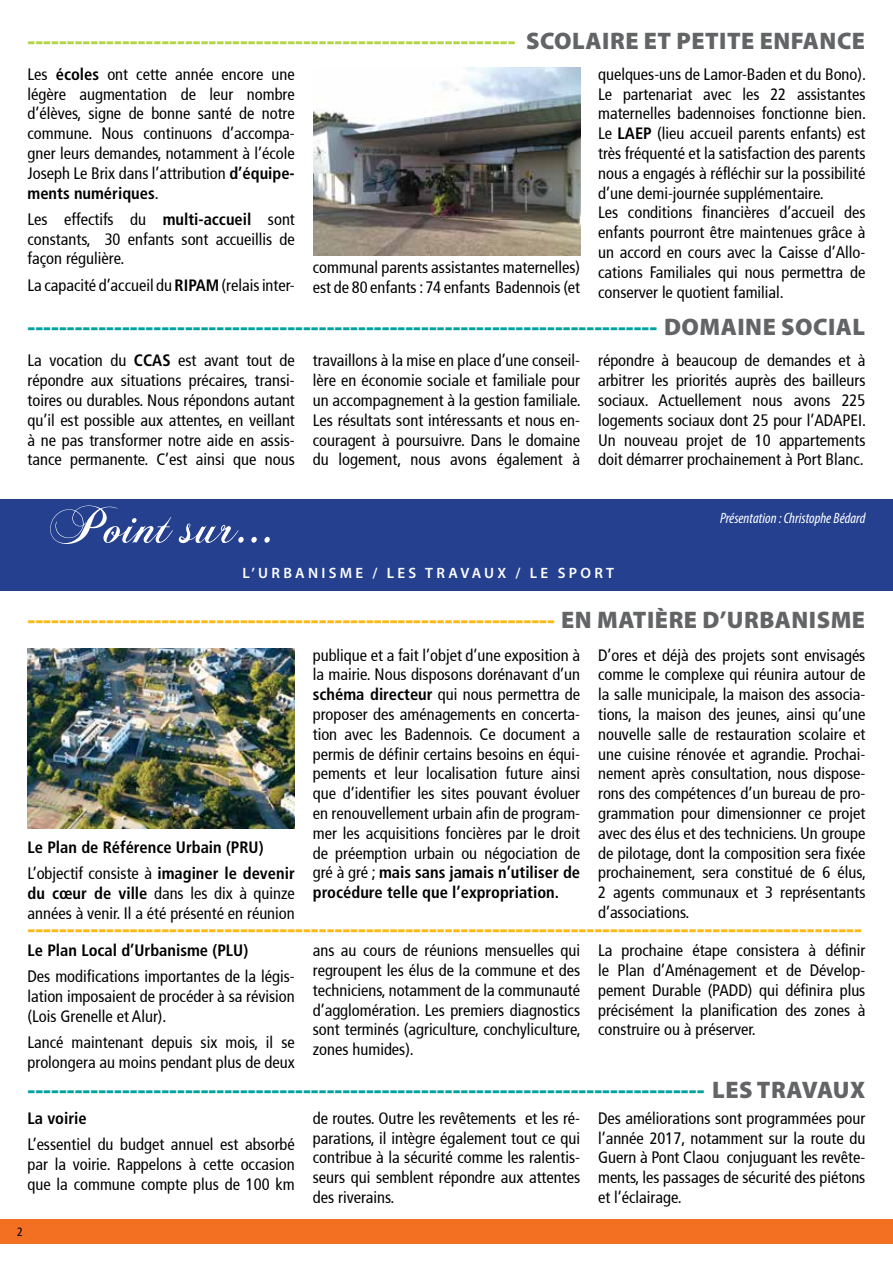
<style>
.page{position:relative;width:893px;height:1263px;background:#fff}
.page>*{position:absolute;margin:0;border:0;box-sizing:border-box;transform-origin:0 0}
.t1{font:900 24px "Myriad Pro";letter-spacing:.02em;color:#fdb913}
.t2{font:900 24px "Myriad Pro";letter-spacing:.02em;color:#00a29f}
.t3{font:900 24px "Myriad Pro";letter-spacing:.02em;color:#b4d447}
.t4{font:condensed 16.5px/19.8px "Frutiger";color:#000;text-align:justify}
.t5{font:700 condensed 16.5px/19.8px "Frutiger LT Std";color:#000}
.t6{font:600 15px "Myriad Pro";letter-spacing:.22em;color:#fff}
.t7{font:italic condensed 15px "Myriad Pro";color:#fff}
.t8{font:condensed 12px "Frutiger";color:#000}
.s1{color:#636466}
.s2{font-family:"Frutiger LT Std";font-weight:700}
.s3{font-family:"Frutiger";font-weight:400}
</style>
<div class="page">
<div style="left:0;top:1219px;width:893px;height:25px;background:#f36f21"></div>
<img style="left:313px;top:67px;width:267px;height:188px">
<img style="left:28px;top:648px;width:267px;height:180px">
<div style="left:0;top:500px;width:893px;height:91px;background:#25408f"></div>
<svg style="left:50px;top:505px;width:220px;height:39px"></svg>
<h1 class="t3" style="left:28px;top:25px;width:839px">-------------------------------------------------------------- <span class="s1">SCOLAIRE ET PETITE ENFANCE</span></h1>
<p class="t4" style="left:28px;top:64px;width:269px">Les <span class="s2">écoles</span> ont cette année encore une légère augmentation de leur nombre d’élèves, signe de bonne santé de notre commune. Nous continuons d’accompa&shy;gner leurs demandes, notamment à l’école Joseph Le Brix dans l’attribution <span class="s2">d’équipe-</span></p>
<p class="t5" style="left:28px;top:183px;width:133px">ments numériques<span class="s3">.</span></p>
<p class="t4" style="left:28px;top:209px;width:269px">Les effectifs du <span class="s2">multi-accueil</span> sont constants, 30 enfants sont accueillis de façon régulière.</p>
<p class="t4" style="left:28px;top:275px;width:269px">La capacité d’accueil du <span class="s2">RIPAM</span> (relais inter-</p>
<p class="t4" style="left:313px;top:258px;width:269px">communal parents assistantes maternelles) est de 80 enfants : 74 enfants Badennois (et</p>
<p class="t4" style="left:598px;top:64px;width:269px;text-align:left">quelques-uns de Lamor-Baden et du Bono).<br>Le partenariat avec les 22 assistantes maternelles badennoises fonctionne bien.<br>Le <span class="s2">LAEP</span> (lieu accueil parents enfants) est très fréquenté et la satisfaction des parents nous a engagés à réfléchir sur la possibilité d’une demi-journée supplémentaire.<br>Les conditions financières d’accueil des enfants pourront être maintenues grâce à un accord en cours avec la Caisse d’Allo&shy;cations Familiales qui nous permettra de conserver le quotient familial.</p>
<h1 class="t2" style="left:28px;top:311px;width:839px">-------------------------------------------------------------------------------- <span class="s1">DOMAINE SOCIAL</span></h1>
<p class="t4" style="left:28px;top:351px;width:269px">La vocation du <span class="s2">CCAS</span> est avant tout de répondre aux situations précaires, transi&shy;toires ou durables. Nous répondons autant qu’il est possible aux attentes, en veillant à ne pas transformer notre aide en assis&shy;tance permanente. C’est ainsi que nous</p>
<p class="t4" style="left:313px;top:351px;width:269px">travaillons à la mise en place d’une conseil&shy;lère en économie sociale et familiale pour un accompagnement à la gestion familiale.<br>Les résultats sont intéressants et nous en&shy;couragent à poursuivre. Dans le domaine du logement, nous avons également à</p>
<p class="t4" style="left:598px;top:351px;width:269px">répondre à beaucoup de demandes et à arbitrer les priorités auprès des bailleurs sociaux. Actuellement nous avons 225 logements sociaux dont 25 pour l’ADAPEI.<br>Un nouveau projet de 10 appartements doit démarrer prochainement à Port Blanc.</p>
<p class="t6" style="left:243px;top:563px;width:373px">L’URBANISME / LES TRAVAUX / LE SPORT</p>
<p class="t7" style="left:720px;top:509px;width:147px">Présentation : Christophe Bédard</p>
<h1 class="t1" style="left:28px;top:604px;width:839px">------------------------------------------------------------------- <span class="s1">EN MATIÈRE D’URBANISME</span></h1>
<p class="t5" style="left:28px;top:837px;width:238px">Le Plan de Référence Urbain (PRU)</p>
<p class="t4" style="left:28px;top:864px;width:269px">L’objectif consiste à <span class="s2">imaginer le devenir du cœur de ville</span> dans les dix à quinze années à venir. Il a été présenté en réunion</p>
<p class="t4" style="left:313px;top:645px;width:269px">publique et a fait l’objet d’une exposition à la mairie. Nous disposons dorénavant d’un <span class="s2">schéma directeur</span> qui nous permettra de proposer des aménagements en concerta&shy;tion avec les Badennois. Ce document a permis de définir certains besoins en équi&shy;pements et leur localisation future ainsi que d’identifier les sites pouvant évoluer en renouvellement urbain afin de program&shy;mer les acquisitions foncières par le droit de préemption urbain ou négociation de</p>
<p class="t5" style="left:313px;top:863px;width:269px"><span class="s3">gré à gré ;</span> mais sans jamais n’utiliser de procédure telle que l’expropriation.</p>
<p class="t4" style="left:598px;top:645px;width:269px">D’ores et déjà des projets sont envisagés comme le complexe qui réunira autour de la salle municipale, la maison des associa&shy;tions, la maison des jeunes, ainsi qu’une nouvelle salle de restauration scolaire et une cuisine rénovée et agrandie. Prochai&shy;nement après consultation, nous dispose&shy;rons des compétences d’un bureau de pro&shy;grammation pour dimensionner ce projet avec des élus et des techniciens. Un groupe de pilotage, dont la composition sera fixée prochainement, sera constitué de 6 élus, 2 agents communaux et 3 représentants d’associations.</p>
<h1 class="t1" style="left:28px;top:913px;width:836px">----------------------------------------------------------------------------------------------------------</h1>
<p class="t5" style="left:28px;top:940px;width:222px">Le Plan Local d’Urbanisme (PLU)</p>
<p class="t4" style="left:28px;top:967px;width:269px">Des modifications importantes de la légis&shy;lation imposaient de procéder à sa révision (Lois Grenelle et Alur).</p>
<p class="t4" style="left:28px;top:1032px;width:269px">Lancé maintenant depuis six mois, il se prolongera au moins pendant plus de deux</p>
<p class="t4" style="left:313px;top:941px;width:269px">ans au cours de réunions mensuelles qui regroupent les élus de la commune et des techniciens, notamment de la communauté d’agglomération. Les premiers diagnostics sont terminés (agriculture, conchyliculture, zones humides).</p>
<p class="t4" style="left:598px;top:941px;width:269px">La prochaine étape consistera à définir le Plan d’Aménagement et de Dévelop&shy;pement Durable (PADD) qui définira plus précisément la planification des zones à construire ou à préserver.</p>
<h1 class="t2" style="left:28px;top:1073px;width:839px">-------------------------------------------------------------------------------------- <span class="s1">LES TRAVAUX</span></h1>
<p class="t5" style="left:27px;top:1108px;width:61px">La voirie</p>
<p class="t4" style="left:27px;top:1134px;width:269px">L’essentiel du budget annuel est absorbé par la voirie. Rappelons à cette occasion que la commune compte plus de 100 km</p>
<p class="t8" style="left:17px;top:1225px;width:7px">2</p>
<p class="t4" style="left:313px;top:1108px;width:269px">de routes. Outre les revêtements et les ré&shy;parations, il intègre également tout ce qui contribue à la sécurité comme les ralentis&shy;seurs qui semblent répondre aux attentes des riverains.</p>
<p class="t4" style="left:598px;top:1108px;width:269px">Des améliorations sont programmées pour l’année 2017, notamment sur la route du Guern à Pont Claou conjuguant les revête&shy;ments, les passages de sécurité des piétons et l’éclairage.</p>
</div>
